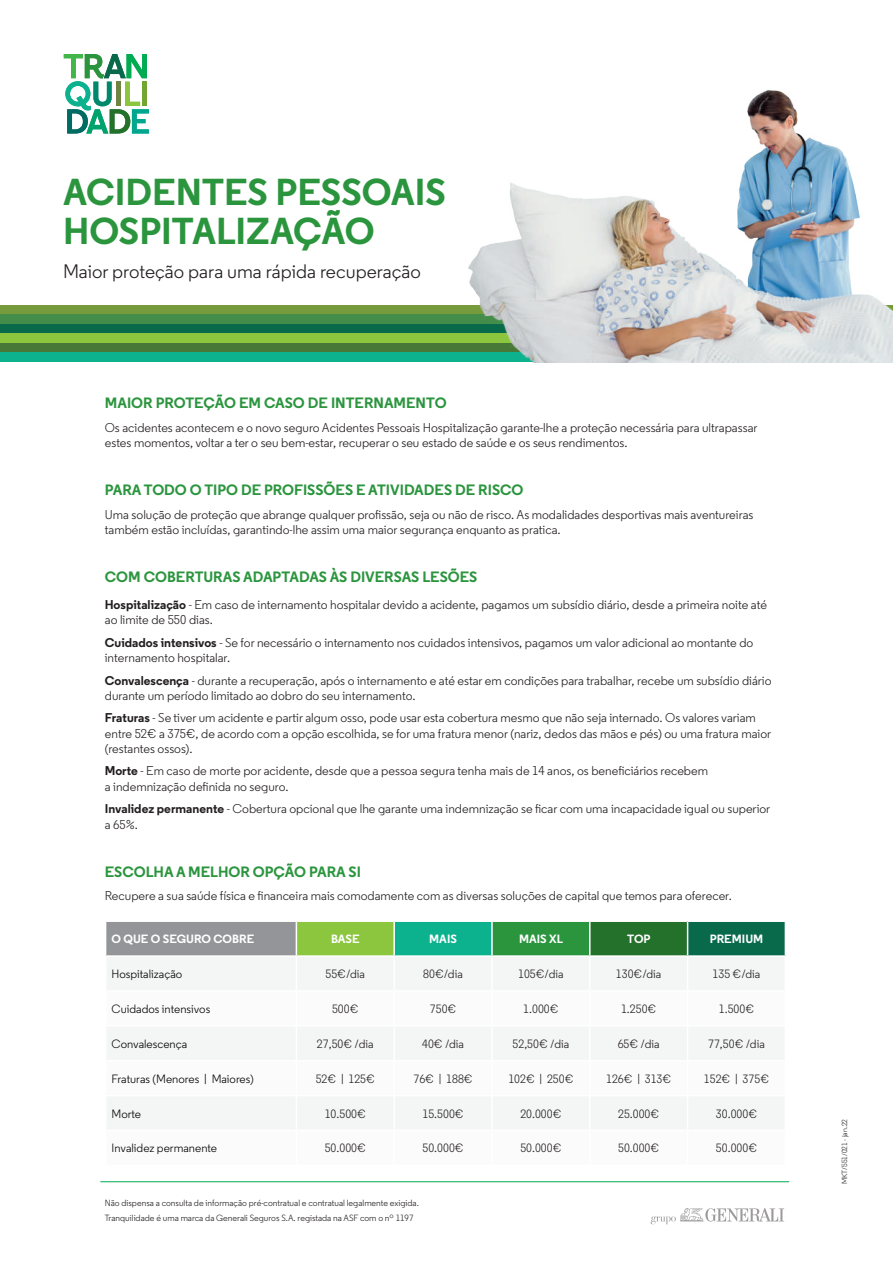
<style>
.page{position:relative;width:893px;height:1263px;background:#fff}
.page>*{position:absolute;margin:0;border:0;box-sizing:border-box;transform-origin:0 0}
.t1{font:700 37.5px/39px "Regular TQ";color:#2b953e}
.t2{font:19.5px "Regular TQ";color:#231f20}
.t3{font:700 15px "Regular TQ";color:#2b953e}
.t4{font:12.75px/15.3px "Regular TQ";color:#231f20}
.t5{font:12px "Regular TQ";color:#231f20}
.t6{font:12px "Regular TQ";color:#040503}
.t7{font:700 12px "Regular TQ";color:#fff}
.t8{font:9px/15px "Regular TQ";color:#231f20}
.t9{font:7.5px "Regular TQ";color:#231f20}
.s1{font-weight:700}
</style>
<div class="page">
<svg style="left:64px;top:54px;width:85px;height:80px"></svg>
<div style="left:0;top:324px;width:893px;height:10px;background:#096a4b"></div>
<div style="left:0;top:305px;width:893px;height:10px;background:#769b3d"></div>
<div style="left:0;top:315px;width:893px;height:9px;background:#438c49"></div>
<div style="left:0;top:334px;width:893px;height:9px;background:#8bc63e"></div>
<div style="left:0;top:343px;width:893px;height:10px;background:#477838"></div>
<div style="left:0;top:353px;width:893px;height:9px;background:#0bb28d"></div>
<div style="left:106px;top:921px;width:190px;height:35px;background:#939598"></div>
<div style="left:296px;top:921px;width:98px;height:35px;background:#8bc63e"></div>
<div style="left:394px;top:921px;width:98px;height:35px;background:#0bb28d"></div>
<div style="left:492px;top:921px;width:98px;height:35px;background:#2b953e"></div>
<div style="left:590px;top:921px;width:98px;height:35px;background:#23712a"></div>
<div style="left:688px;top:921px;width:97px;height:35px;background:#096a4b"></div>
<div style="left:107px;top:957px;width:677px;height:33px;background:#f4f5f5"></div>
<div style="left:107px;top:1027px;width:677px;height:102px;background:#f4f5f5"></div>
<hr style="left:296px;top:957px;width:1px;height:33px;background:#fff">
<hr style="left:589px;top:957px;width:2px;height:33px;background:#fff">
<hr style="left:296px;top:1061px;width:1px;height:34px;background:#fff">
<hr style="left:393px;top:1061px;width:2px;height:34px;background:#fff">
<hr style="left:491px;top:1061px;width:2px;height:34px;background:#fff">
<hr style="left:589px;top:1061px;width:2px;height:34px;background:#fff">
<hr style="left:687px;top:1061px;width:1px;height:34px;background:#fff">
<hr style="left:687px;top:957px;width:1px;height:33px;background:#fff">
<hr style="left:296px;top:922px;width:1px;height:33px;background:#fff">
<hr style="left:393px;top:922px;width:2px;height:33px;background:#fff">
<hr style="left:491px;top:922px;width:2px;height:33px;background:#fff">
<hr style="left:589px;top:922px;width:2px;height:33px;background:#fff">
<hr style="left:687px;top:922px;width:1px;height:33px;background:#fff">
<hr style="left:105px;top:955px;width:191px;height:2px;background:#fff">
<hr style="left:296px;top:955px;width:98px;height:2px;background:#fff">
<hr style="left:492px;top:955px;width:98px;height:2px;background:#fff">
<hr style="left:590px;top:955px;width:98px;height:2px;background:#fff">
<hr style="left:688px;top:955px;width:98px;height:2px;background:#fff">
<hr style="left:393px;top:957px;width:2px;height:33px;background:#fff">
<hr style="left:394px;top:955px;width:98px;height:2px;background:#fff">
<hr style="left:491px;top:957px;width:2px;height:33px;background:#fff">
<hr style="left:296px;top:1026px;width:1px;height:34px;background:#fff">
<hr style="left:393px;top:1026px;width:2px;height:34px;background:#fff">
<hr style="left:491px;top:1026px;width:2px;height:34px;background:#fff">
<hr style="left:589px;top:1026px;width:2px;height:34px;background:#fff">
<hr style="left:687px;top:1026px;width:1px;height:34px;background:#fff">
<hr style="left:105px;top:1060px;width:191px;height:1px;background:#fff">
<hr style="left:296px;top:1060px;width:98px;height:1px;background:#fff">
<hr style="left:394px;top:1060px;width:98px;height:1px;background:#fff">
<hr style="left:492px;top:1060px;width:98px;height:1px;background:#fff">
<hr style="left:590px;top:1060px;width:98px;height:1px;background:#fff">
<hr style="left:688px;top:1060px;width:98px;height:1px;background:#fff">
<hr style="left:105px;top:1095px;width:191px;height:1px;background:#fff">
<hr style="left:296px;top:1095px;width:98px;height:1px;background:#fff">
<hr style="left:394px;top:1095px;width:98px;height:1px;background:#fff">
<hr style="left:492px;top:1095px;width:98px;height:1px;background:#fff">
<hr style="left:590px;top:1095px;width:98px;height:1px;background:#fff">
<hr style="left:688px;top:1095px;width:98px;height:1px;background:#fff">
<hr style="left:296px;top:1096px;width:1px;height:34px;background:#fff">
<hr style="left:393px;top:1096px;width:2px;height:34px;background:#fff">
<hr style="left:491px;top:1096px;width:2px;height:34px;background:#fff">
<hr style="left:589px;top:1096px;width:2px;height:34px;background:#fff">
<hr style="left:687px;top:1096px;width:1px;height:34px;background:#fff">
<div style="left:103px;top:919px;width:689px;height:280px;border:2px solid #fff"></div>
<hr style="left:100px;top:1181px;width:689px;height:1px;background:#00ab52">
<img style="left:463px;top:90px;width:430px;height:272px">
<svg style="left:651px;top:1208px;width:133px;height:16px"></svg>
<h1 class="t1" style="left:63px;top:172px;width:384px">ACIDENTES PESSOAIS<br>HOSPITALIZAÇÃO</h1>
<h2 class="t2" style="left:63px;top:259px;width:359px">Maior proteção para uma rápida recuperação</h2>
<p class="t3" style="left:105px;top:393px;width:343px">MAIOR PROTEÇÃO EM CASO DE INTERNAMENTO</p>
<p class="t4" style="left:105px;top:420px;width:654px">Os acidentes acontecem e o novo seguro Acidentes Pessoais Hospitalização garante-lhe a proteção necessária para ultrapassar estes momentos, voltar a ter o seu bem-estar, recuperar o seu estado de saúde e os seus rendimentos.</p>
<p class="t3" style="left:105px;top:480px;width:420px">PARA TODO O TIPO DE PROFISSÕES E ATIVIDADES DE RISCO</p>
<p class="t4" style="left:105px;top:507px;width:650px">Uma solução de proteção que abrange qualquer profissão, seja ou não de risco. As modalidades desportivas mais aventureiras também estão incluídas, garantindo-lhe assim uma maior segurança enquanto as pratica.</p>
<p class="t3" style="left:105px;top:567px;width:374px">COM COBERTURAS ADAPTADAS ÀS DIVERSAS LESÕES</p>
<p class="t4" style="left:105px;top:597px;width:664px"><span class="s1">Hospitalização</span> - Em caso de internamento hospitalar devido a acidente, pagamos um subsídio diário, desde a primeira noite até ao limite de 550 dias.</p>
<p class="t4" style="left:105px;top:635px;width:650px"><span class="s1">Cuidados intensivos</span> - Se for necessário o internamento nos cuidados intensivos, pagamos um valor adicional ao montante do internamento hospitalar.</p>
<p class="t4" style="left:105px;top:672px;width:668px"><span class="s1">Convalescença</span> - durante a recuperação, após o internamento e até estar em condições para trabalhar, recebe um subsídio diário durante um período limitado ao dobro do seu internamento.</p>
<p class="t4" style="left:105px;top:710px;width:668px"><span class="s1">Fraturas</span> - Se tiver um acidente e partir algum osso, pode usar esta cobertura mesmo que não seja internado. Os valores variam entre 52€ a 375€, de acordo com a opção escolhida, se for uma fratura menor (nariz, dedos das mãos e pés) ou uma fratura maior (restantes ossos).</p>
<p class="t4" style="left:105px;top:763px;width:605px"><span class="s1">Morte</span> - Em caso de morte por acidente, desde que a pessoa segura tenha mais de 14 anos, os beneficiários recebem a indemnização definida no seguro.</p>
<p class="t4" style="left:105px;top:801px;width:667px"><span class="s1">Invalidez permanente</span> - Cobertura opcional que lhe garante uma indemnização se ficar com uma incapacidade igual ou superior a 65%.</p>
<p class="t3" style="left:105px;top:861px;width:258px">ESCOLHA A MELHOR OPÇÃO PARA SI</p>
<p class="t4" style="left:105px;top:888px;width:628px">Recupere a sua saúde física e financeira mais comodamente com as diversas soluções de capital que temos para oferecer.</p>
<p class="t7" style="left:112px;top:931px;width:144px">O QUE O SEGURO COBRE</p>
<p class="t7" style="left:331px;top:931px;width:30px">BASE</p>
<p class="t7" style="left:429px;top:931px;width:29px">MAIS</p>
<p class="t7" style="left:519px;top:931px;width:45px">MAIS XL</p>
<p class="t7" style="left:627px;top:931px;width:25px">TOP</p>
<p class="t7" style="left:710px;top:931px;width:55px">PREMIUM</p>
<p class="t6" style="left:112px;top:966px;width:72px">Hospitalização</p>
<p class="t5" style="left:325px;top:966px;width:41px">55€/dia</p>
<p class="t5" style="left:423px;top:966px;width:41px">80€/dia</p>
<p class="t5" style="left:518px;top:966px;width:47px">105€/dia</p>
<p class="t5" style="left:616px;top:966px;width:47px">130€/dia</p>
<p class="t5" style="left:713px;top:966px;width:49px">135 €/dia</p>
<p class="t6" style="left:112px;top:1001px;width:100px">Cuidados intensivos</p>
<p class="t5" style="left:332px;top:1001px;width:28px">500€</p>
<p class="t5" style="left:430px;top:1001px;width:28px">750€</p>
<p class="t5" style="left:523px;top:1001px;width:37px">1.000€</p>
<p class="t5" style="left:621px;top:1001px;width:37px">1.250€</p>
<p class="t5" style="left:719px;top:1001px;width:37px">1.500€</p>
<p class="t6" style="left:112px;top:1036px;width:77px">Convalescença</p>
<p class="t5" style="left:317px;top:1036px;width:58px">27,50€ /dia</p>
<p class="t5" style="left:422px;top:1036px;width:43px">40€ /dia</p>
<p class="t5" style="left:513px;top:1036px;width:58px">52,50€ /dia</p>
<p class="t5" style="left:618px;top:1036px;width:43px">65€ /dia</p>
<p class="t5" style="left:708px;top:1036px;width:58px">77,50€ /dia</p>
<p class="t6" style="left:112px;top:1071px;width:144px">Fraturas (Menores | Maiores)</p>
<p class="t5" style="left:316px;top:1071px;width:61px">52€ | 125€</p>
<p class="t5" style="left:413px;top:1071px;width:61px">76€ | 188€</p>
<p class="t5" style="left:508px;top:1071px;width:67px">102€ | 250€</p>
<p class="t5" style="left:606px;top:1071px;width:67px">126€ | 313€</p>
<p class="t5" style="left:704px;top:1071px;width:67px">152€ | 375€</p>
<p class="t6" style="left:112px;top:1106px;width:31px">Morte</p>
<p class="t5" style="left:325px;top:1106px;width:43px">10.500€</p>
<p class="t5" style="left:423px;top:1106px;width:43px">15.500€</p>
<p class="t5" style="left:520px;top:1106px;width:43px">20.000€</p>
<p class="t5" style="left:618px;top:1106px;width:43px">25.000€</p>
<p class="t5" style="left:716px;top:1106px;width:43px">30.000€</p>
<p class="t6" style="left:112px;top:1141px;width:107px">Invalidez permanente</p>
<p class="t5" style="left:325px;top:1141px;width:43px">50.000€</p>
<p class="t5" style="left:423px;top:1141px;width:43px">50.000€</p>
<p class="t5" style="left:520px;top:1141px;width:43px">50.000€</p>
<p class="t5" style="left:618px;top:1141px;width:43px">50.000€</p>
<p class="t5" style="left:716px;top:1141px;width:43px">50.000€</p>
<p class="t8" style="left:105px;top:1195px;width:316px">Não dispensa a consulta de informação pré-contratual e contratual legalmente exigida.<br>Tranquilidade é uma marca da Generali Seguros S.A. registada na ASF com o nº 1197</p>
<p class="t9" style="left:840px;top:1184px;width:66px;rotate:-90deg">MKT/551/021 - jan.22</p>
</div>
